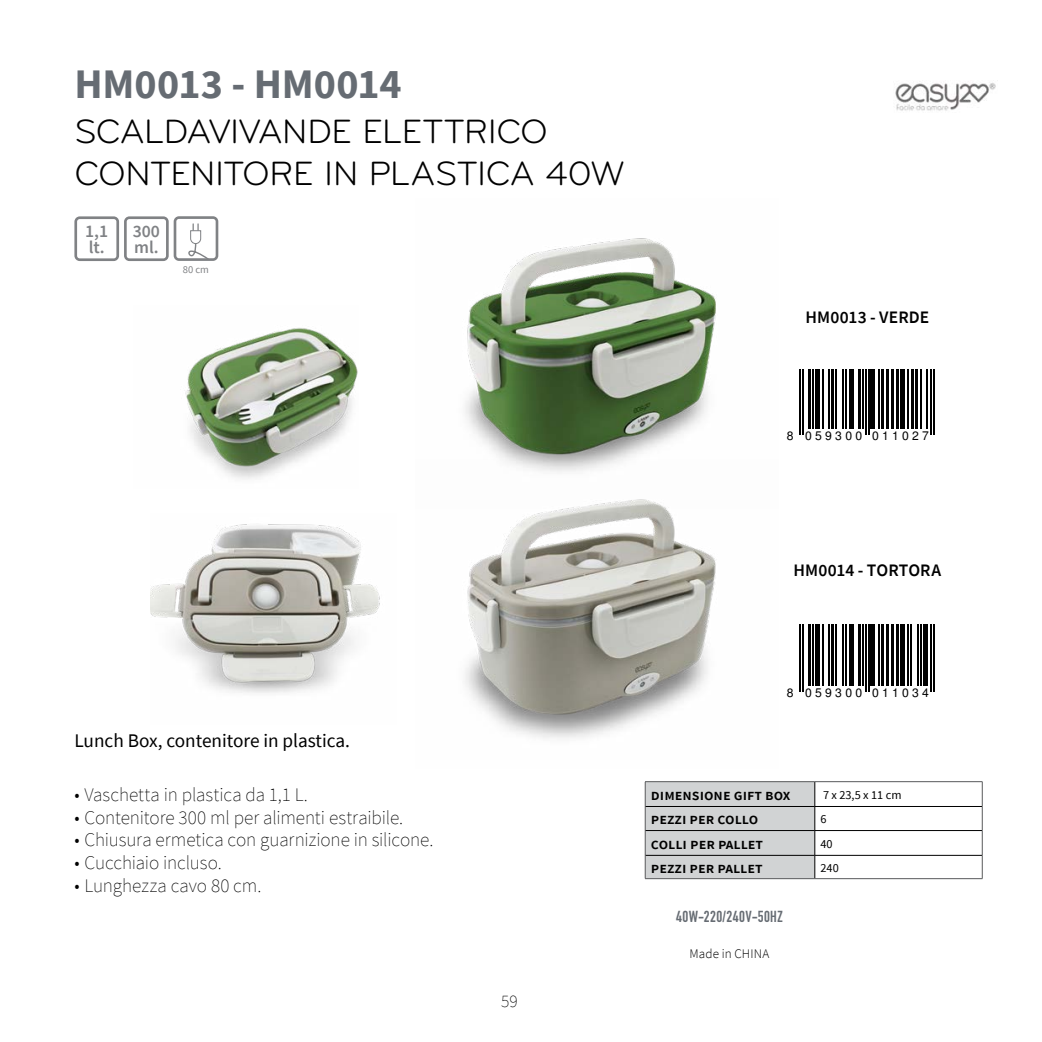
<style>
.page{position:relative;width:1042px;height:1042px;background:#fff}
.page>*{position:absolute;margin:0;border:0;box-sizing:border-box;transform-origin:0 0}
.CODICE{font:700 42px "Source Sans Pro";color:#666c73}
.Titolo_Prodotti{font:35px "Bryant Pro";letter-spacing:-.01em;color:#000}
.t1{font:200 19.25px "Source Sans Pro";letter-spacing:-.005em;color:#000}
.Product_Text{font:19.25px "Source Sans Pro";color:#000}
.t2{font:600 17.68px/16.6px "Source Sans Pro";color:#808285}
.EAN{font:600 17.5px "Source Sans Pro";letter-spacing:.005em;color:#000}
.t3{font:200 17.5px "Source Sans Pro";color:#000}
.Product_Text-2{font:600 15.75px "Source Sans Pro";color:#000}
.Watt_Volt{font:700 15.75px "DIN Condensed";letter-spacing:.02em;color:#666c73}
.Made_In{font:300 13.12px "Source Sans Pro";letter-spacing:.01em;color:#000}
.t4{font:12.25px "Helvetica";letter-spacing:.27em;color:#000}
.Product_Text-3{font:12.25px "Source Sans Pro";color:#000}
.t5{font:10.5px "Source Sans Pro";color:#808285}
</style>
<div class="page">
<img style="left:465px;top:238px;width:251px;height:222px">
<img style="left:185px;top:328px;width:173px;height:151px">
<img style="left:151px;top:524px;width:229px;height:169px">
<img style="left:465px;top:460px;width:251px;height:278px">
<hr style="left:799px;top:369px;width:2px;height:66px;background:#000">
<hr style="left:802px;top:369px;width:2px;height:66px;background:#000">
<hr style="left:808px;top:369px;width:3px;height:60px;background:#000">
<hr style="left:812px;top:369px;width:2px;height:60px;background:#000">
<hr style="left:815px;top:369px;width:4px;height:60px;background:#000">
<hr style="left:822px;top:369px;width:2px;height:60px;background:#000">
<hr style="left:828px;top:369px;width:1px;height:60px;background:#000">
<hr style="left:831px;top:369px;width:2px;height:60px;background:#000">
<hr style="left:835px;top:369px;width:1px;height:60px;background:#000">
<hr style="left:842px;top:369px;width:1px;height:60px;background:#000">
<hr style="left:845px;top:369px;width:1px;height:60px;background:#000">
<hr style="left:849px;top:369px;width:4px;height:60px;background:#000">
<hr style="left:858px;top:369px;width:3px;height:60px;background:#000">
<hr style="left:862px;top:369px;width:1px;height:60px;background:#000">
<hr style="left:865px;top:369px;width:1px;height:66px;background:#000">
<hr style="left:868px;top:369px;width:1px;height:66px;background:#000">
<div style="left:870px;top:369px;width:5px;height:60px;background:#000"></div>
<hr style="left:878px;top:369px;width:1px;height:60px;background:#000">
<hr style="left:880px;top:369px;width:3px;height:60px;background:#000">
<hr style="left:886px;top:369px;width:3px;height:60px;background:#000">
<hr style="left:890px;top:369px;width:3px;height:60px;background:#000">
<hr style="left:896px;top:369px;width:3px;height:60px;background:#000">
<div style="left:900px;top:369px;width:5px;height:60px;background:#000"></div>
<hr style="left:907px;top:369px;width:2px;height:60px;background:#000">
<hr style="left:910px;top:369px;width:3px;height:60px;background:#000">
<hr style="left:915px;top:369px;width:2px;height:60px;background:#000">
<hr style="left:920px;top:369px;width:2px;height:60px;background:#000">
<hr style="left:926px;top:369px;width:1px;height:60px;background:#000">
<hr style="left:930px;top:369px;width:2px;height:66px;background:#000">
<hr style="left:933px;top:369px;width:2px;height:66px;background:#000">
<hr style="left:799px;top:624px;width:2px;height:68px;background:#000">
<hr style="left:802px;top:624px;width:2px;height:68px;background:#000">
<hr style="left:808px;top:624px;width:3px;height:62px;background:#000">
<hr style="left:812px;top:624px;width:2px;height:62px;background:#000">
<hr style="left:815px;top:624px;width:4px;height:62px;background:#000">
<hr style="left:822px;top:624px;width:2px;height:62px;background:#000">
<hr style="left:828px;top:624px;width:1px;height:62px;background:#000">
<hr style="left:831px;top:624px;width:2px;height:62px;background:#000">
<hr style="left:835px;top:624px;width:1px;height:62px;background:#000">
<hr style="left:842px;top:624px;width:1px;height:62px;background:#000">
<hr style="left:845px;top:624px;width:1px;height:62px;background:#000">
<hr style="left:849px;top:624px;width:4px;height:62px;background:#000">
<hr style="left:858px;top:624px;width:3px;height:62px;background:#000">
<hr style="left:862px;top:624px;width:1px;height:62px;background:#000">
<hr style="left:865px;top:624px;width:1px;height:68px;background:#000">
<hr style="left:868px;top:624px;width:1px;height:68px;background:#000">
<div style="left:870px;top:624px;width:5px;height:62px;background:#000"></div>
<hr style="left:878px;top:624px;width:1px;height:62px;background:#000">
<hr style="left:880px;top:624px;width:3px;height:62px;background:#000">
<hr style="left:886px;top:624px;width:3px;height:62px;background:#000">
<hr style="left:890px;top:624px;width:3px;height:62px;background:#000">
<hr style="left:896px;top:624px;width:3px;height:62px;background:#000">
<div style="left:900px;top:624px;width:5px;height:62px;background:#000"></div>
<hr style="left:907px;top:624px;width:2px;height:62px;background:#000">
<hr style="left:910px;top:624px;width:2px;height:62px;background:#000">
<hr style="left:917px;top:624px;width:2px;height:62px;background:#000">
<hr style="left:920px;top:624px;width:2px;height:62px;background:#000">
<hr style="left:923px;top:624px;width:4px;height:62px;background:#000">
<hr style="left:930px;top:624px;width:2px;height:68px;background:#000">
<hr style="left:933px;top:624px;width:2px;height:68px;background:#000">
<hr style="left:645px;top:878px;width:170px;height:1px;background:#58595b">
<svg style="left:645px;top:781px;width:338px;height:97px"></svg>
<hr style="left:815px;top:878px;width:167px;height:1px;background:#58595b">
<img style="left:895px;top:81px;width:101px;height:30px">
<svg style="left:74px;top:216px;width:144px;height:45px"></svg>
<p class="CODICE" style="left:74px;top:56px;width:329px">HM0013 - HM0014</p>
<p class="Titolo_Prodotti" style="left:74px;top:110px;width:475px">SCALDAVIVANDE ELETTRICO</p>
<p class="Titolo_Prodotti" style="left:74px;top:152px;width:551px">CONTENITORE IN PLASTICA 40W</p>
<p class="t2" style="left:85px;top:222px;width:25px">1,1 lt.</p>
<p class="t2" style="left:133px;top:222px;width:29px">300 ml.</p>
<p class="t5" style="left:183px;top:262px;width:28px">80 cm</p>
<p class="EAN" style="left:805px;top:306px;width:125px">HM0013 - VERDE</p>
<p class="t4" style="left:787px;top:429px;width:144px">8 059300 011027</p>
<p class="Product_Text" style="left:74px;top:728px;width:277px">Lunch Box, contenitore in plastica.</p>
<p class="t1" style="left:74px;top:783px;width:235px">• Vaschetta in plastica da 1,1 L.</p>
<p class="t1" style="left:74px;top:805px;width:330px">• Contenitore 300 ml per alimenti estraibile.</p>
<p class="t1" style="left:74px;top:828px;width:360px">• Chiusura ermetica con guarnizione in silicone.</p>
<p class="t1" style="left:74px;top:851px;width:149px">• Cucchiaio incluso.</p>
<p class="t1" style="left:74px;top:874px;width:188px">• Lunghezza cavo 80 cm.</p>
<p class="t3" style="left:501px;top:990px;width:18px">59</p>
<p class="EAN" style="left:793px;top:558px;width:149px">HM0014 - TORTORA</p>
<p class="t4" style="left:787px;top:686px;width:144px">8 059300 011034</p>
<p class="Product_Text-2" style="left:651px;top:784px;width:141px">dimensione gift box</p>
<p class="Product_Text-3" style="left:823px;top:787px;width:80px">7 x 23,5 x 11 cm</p>
<p class="Product_Text-2" style="left:651px;top:809px;width:109px">pezzi per collo</p>
<p class="Product_Text-3" style="left:820px;top:811px;width:8px">6</p>
<p class="Product_Text-2" style="left:651px;top:833px;width:114px">colli per pallet</p>
<p class="Product_Text-3" style="left:820px;top:835px;width:14px">40</p>
<p class="Product_Text-2" style="left:651px;top:857px;width:113px">pezzi per pallet</p>
<p class="Product_Text-3" style="left:820px;top:860px;width:20px">240</p>
<p class="Watt_Volt" style="left:676px;top:905px;width:108px">40W-220/240V-50HZ</p>
<p class="Made_In" style="left:689px;top:946px;width:81px">Made in CHINA</p>
</div>
